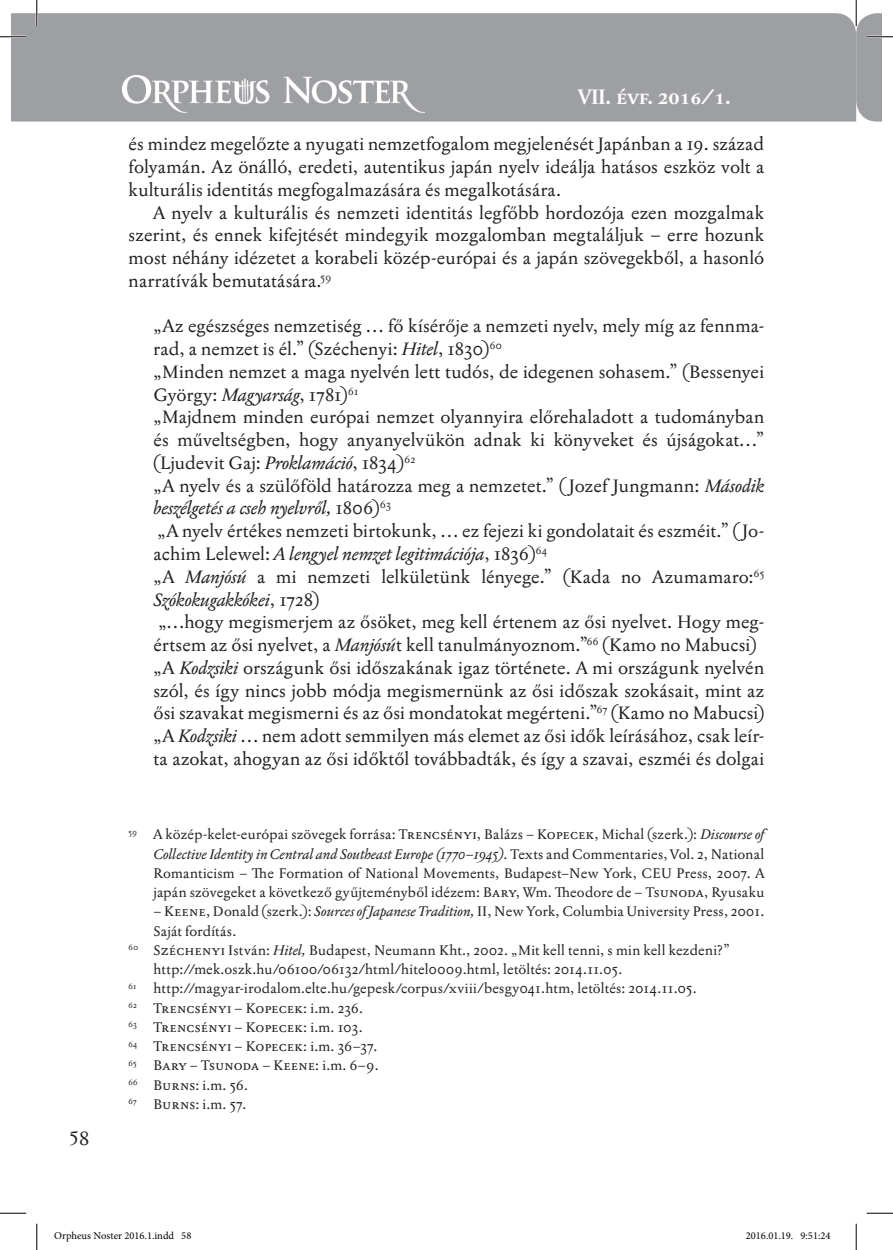
<style>
.page{position:relative;width:893px;height:1250px;background:#fff}
.page>*{position:absolute;margin:0;border:0;box-sizing:border-box;transform-origin:0 0}
.t1{font:700 21px "Jannon T Moderne Pro";color:#fff}
.t2{font:19.25px "Jannon T Moderne Pro";color:#231f20}
.idézet_húzva{font:18.03px/22.8px "Jannon T Moderne Pro";color:#231f20}
.kenyér{font:18.03px/22.8px "Jannon T Moderne Pro";letter-spacing:-.005em;color:#231f20;text-align:justify}
.láb{font:18.03px/22.8px "Jannon T Moderne Pro";letter-spacing:-.005em;color:#231f20;text-align:justify}
.láb-2{font:14px/19.2px "Jannon T Moderne Pro";letter-spacing:.02em;color:#231f20;text-align:justify}
.t3{font:10.5px "Minion Pro";color:#000}
.s1{font-style:italic}
</style>
<div class="page">
<div style="left:12px;top:13px;width:843px;height:108px;background:#9d9fa2"></div>
<img style="left:122px;top:75px;width:302px;height:38px">
<hr style="left:0;top:36px;width:26px;height:2px;background:#fff">
<hr style="left:36px;top:0;width:2px;height:26px;background:#fff">
<hr style="left:854px;top:0;width:2px;height:26px;background:#fff">
<svg style="left:0;top:36px;width:26px;height:1px"></svg>
<svg style="left:0;top:1212px;width:26px;height:1px"></svg>
<svg style="left:866px;top:1212px;width:26px;height:1px"></svg>
<svg style="left:36px;top:0;width:1px;height:26px"></svg>
<svg style="left:36px;top:1223px;width:1px;height:26px"></svg>
<svg style="left:855px;top:0;width:37px;height:121px"></svg>
<svg style="left:855px;top:1223px;width:1px;height:26px"></svg>
<p class="t1" style="left:577px;top:83px;width:154px">VII. évf. 2016/1.</p>
<p class="láb" style="left:129px;top:132px;width:637px">és mindez megelőzte a nyugati nemzetfogalom megjelenését Japánban a 19. század folyamán. Az önálló, eredeti, autentikus japán nyelv ideálja hatásos eszköz volt a kulturális identitás megfogalmazására és megalkotására.</p>
<p class="kenyér" style="left:129px;top:201px;width:636px;text-indent:25px">A nyelv a kulturális és nemzeti identitás legfőbb hordozója ezen mozgalmak szerint, és ennek kifejtését mindegyik mozgalomban megtaláljuk – erre hozunk most néhány idézetet a korabeli közép-európai és a japán szövegekből, a hasonló narratívák bemutatására.<sup>59</sup></p>
<p class="idézet_húzva" style="left:153px;top:314px;width:612px">„Az egészséges nemzetiség … fő kísérője a nemzeti nyelv, mely míg az fennma&shy;rad, a nemzet is él.” (Széchenyi: <span class="s1">Hitel</span>, 1830)<sup>60</sup></p>
<p class="idézet_húzva" style="left:153px;top:360px;width:612px">„Minden nemzet a maga nyelvén lett tudós, de idegenen sohasem.” (Bessenyei<br>György: <span class="s1">Magyarság</span>, 1781)<sup>61</sup></p>
<p class="idézet_húzva" style="left:153px;top:405px;width:612px;text-align:justify">„Majdnem minden európai nemzet olyannyira előrehaladott a tudományban és műveltségben, hogy anyanyelvükön adnak ki könyveket és újságokat…” (Ljudevit Gaj: <span class="s1">Proklamáció</span>, 1834)<sup>62</sup></p>
<p class="idézet_húzva" style="left:153px;top:474px;width:612px">„A nyelv és a szülőföld határozza meg a nemzetet.” (Jozef Jungmann: <span class="s1">Második beszélgetés a cseh nyelvről,</span> 1806)<sup>63</sup></p>
<p class="idézet_húzva" style="left:153px;top:519px;width:612px">„A nyelv értékes nemzeti birtokunk, … ez fejezi ki gondolatait és eszméit.” (Jo&shy;achim Lelewel: <span class="s1">A lengyel nemzet legitimációja</span>, 1836)<sup>64</sup></p>
<p class="idézet_húzva" style="left:153px;top:565px;width:612px">„A <span class="s1">Manjósú</span> a mi nemzeti lelkületünk lényege.” (Kada no Azumamaro:<sup>65<br></sup><span class="s1">Szókokugakkókei</span>, 1728)</p>
<p class="idézet_húzva" style="left:153px;top:610px;width:612px">„…hogy megismerjem az ősöket, meg kell értenem az ősi nyelvet. Hogy meg&shy;értsem az ősi nyelvet, a <span class="s1">Manjósú</span>t kell tanulmányoznom.”<sup>66</sup> (Kamo no Mabucsi)</p>
<p class="idézet_húzva" style="left:153px;top:656px;width:612px;text-align:justify">„A <span class="s1">Kodzsiki</span> országunk ősi időszakának igaz története. A mi országunk nyelvén szól, és így nincs jobb módja megismernünk az ősi időszak szokásait, mint az ősi szavakat megismerni és az ősi mondatokat megérteni.”<sup>67</sup> (Kamo no Mabucsi)</p>
<p class="idézet_húzva" style="left:153px;top:724px;width:612px">„A <span class="s1">Kodzsiki</span> … nem adott semmilyen más elemet az ősi idők leírásához, csak leír&shy;ta azokat, ahogyan az ősi időktől továbbadták, és így a szavai, eszméi és dolgai</p>
<p class="t2" style="left:69px;top:1126px;width:22px">58</p>
<p class="láb-2" style="left:153px;top:824px;width:612px;text-indent:-25px"><sup>59</sup> A közép-kelet-európai szövegek forrása: Trencsényi, Balázs – Kopecek, Michal (szerk.): <span class="s1">Discourse of Collective Identity in Central and Southeast Europe (1770–1945).</span> Texts and Commentaries, Vol. 2, National Romanticism – The Formation of National Movements, Budapest–New York, CEU Press, 2007. A japán szövegeket a következő gyűjteményből idézem: Bary, Wm. Theodore de – Tsunoda, Ryusaku</p>
<p class="láb-2" style="left:153px;top:901px;width:612px">– Keene, Donald (szerk.): <span class="s1">Sources of Japanese Tradition,</span> II, New York, Columbia University Press, 2001.<br>Saját fordítás.</p>
<p class="láb-2" style="left:129px;top:940px;width:602px"><sup>60</sup> Széchenyi István: <span class="s1">Hitel,</span> Budapest, Neumann Kht., 2002. „Mit kell tenni, s min kell kezdeni?”</p>
<p class="láb-2" style="left:153px;top:959px;width:470px">http://mek.oszk.hu/06100/06132/html/hitel0009.html, letöltés: 2014.11.05.</p>
<p class="láb-2" style="left:129px;top:978px;width:569px"><sup>61</sup> http://magyar-irodalom.elte.hu/gepesk/corpus/xviii/besgy041.htm, letöltés: 2014.11.05.</p>
<p class="láb-2" style="left:129px;top:997px;width:236px"><sup>62</sup> Trencsényi – Kopecek: i.m. 236.</p>
<p class="láb-2" style="left:129px;top:1017px;width:235px"><sup>63</sup> Trencsényi – Kopecek: i.m. 103.</p>
<p class="láb-2" style="left:129px;top:1036px;width:250px"><sup>64</sup> Trencsényi – Kopecek: i.m. 36–37.</p>
<p class="láb-2" style="left:129px;top:1055px;width:251px"><sup>65</sup> Bary – Tsunoda – Keene: i.m. 6–9.</p>
<p class="láb-2" style="left:129px;top:1074px;width:121px"><sup>66</sup> Burns: i.m. 56.</p>
<p class="láb-2" style="left:129px;top:1094px;width:119px"><sup>67</sup> Burns: i.m. 57.</p>
<p class="t3" style="left:54px;top:1228px;width:138px">Orpheus Noster 2016.1.indd 58</p>
<p class="t3" style="left:745px;top:1228px;width:86px">2016.01.19. 9:51:24</p>
</div>
